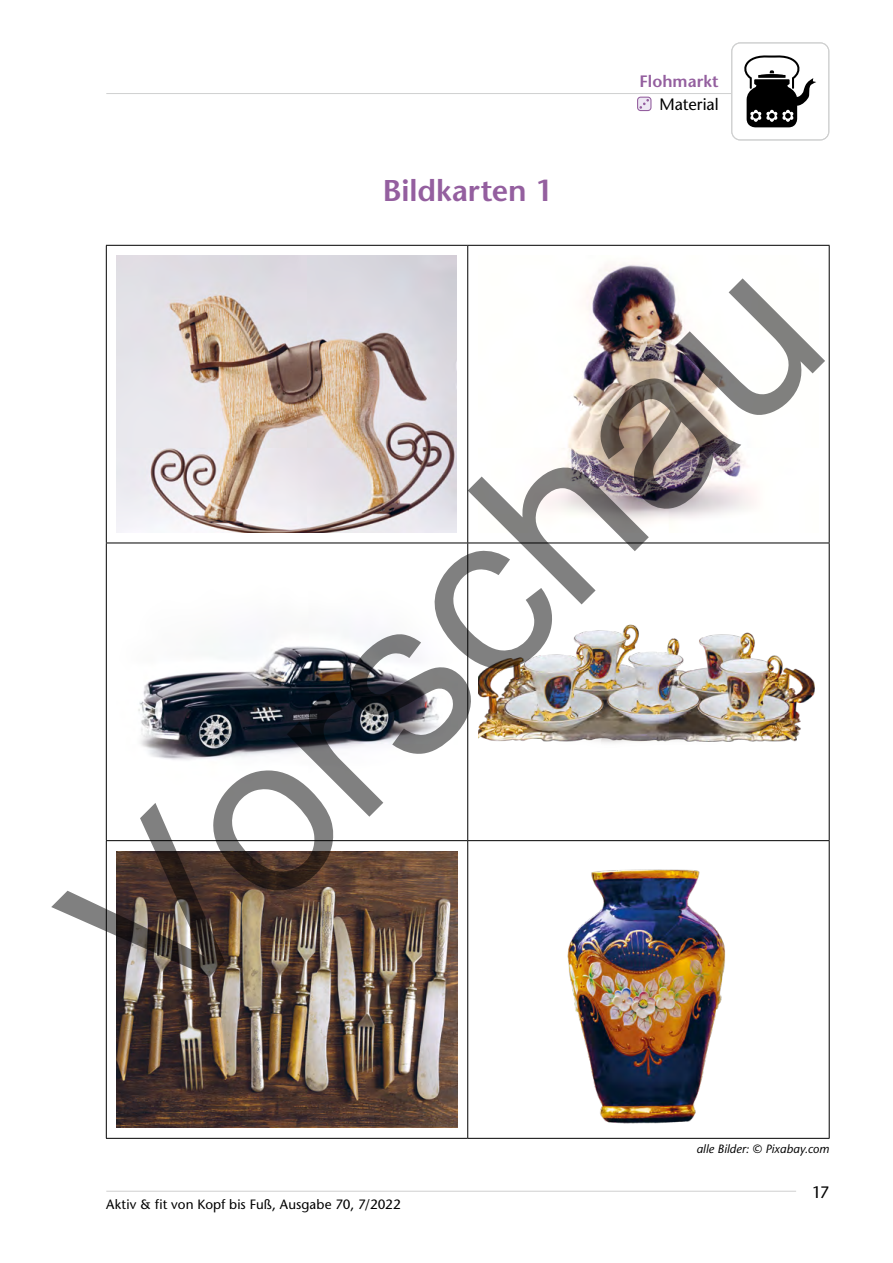
<style>
.page{position:relative;width:893px;height:1263px;background:#fff}
.page>*{position:absolute;margin:0;border:0;box-sizing:border-box;transform-origin:0 0}
.t1{font:225px "Arial";color:rgb(0 0 0/.5)}
.t2{font:600 30px "Stone Sans Std";color:#945f9f}
.t3{font:500 16.5px "Stone Sans Std";letter-spacing:-.005em;color:#000}
.t4{font:600 16.5px "Stone Sans Std";letter-spacing:.005em;color:#945f9f}
.t5{font:500 13.5px "Stone Sans Std";letter-spacing:.01em;color:#000}
.t6{font:italic 500 12px "Stone Sans Std";letter-spacing:.01em;color:#000}
</style>
<div class="page">
<hr style="left:106px;top:1191px;width:690px;height:1px;background:#cfd0d0">
<hr style="left:106px;top:93px;width:625px;height:1px;background:#cfd0d0">
<svg style="left:744px;top:55px;width:72px;height:72px"></svg>
<div style="left:637px;top:97px;width:14px;height:14px;border:1px solid #945f9f;border-radius:3px"></div>
<svg style="left:639px;top:99px;width:10px;height:10px"></svg>
<div style="left:731px;top:43px;width:98px;height:97px;border:1px solid #cfd0d0;border-radius:9px"></div>
<hr style="left:106px;top:245px;width:362px;height:1px;background:#000">
<hr style="left:106px;top:246px;width:1px;height:297px;background:#000">
<hr style="left:468px;top:245px;width:362px;height:1px;background:#000">
<hr style="left:467px;top:246px;width:1px;height:297px;background:#000">
<hr style="left:829px;top:246px;width:1px;height:297px;background:#000">
<hr style="left:106px;top:543px;width:362px;height:1px;background:#000">
<hr style="left:106px;top:543px;width:1px;height:297px;background:#000">
<hr style="left:468px;top:543px;width:362px;height:1px;background:#000">
<hr style="left:467px;top:543px;width:1px;height:297px;background:#000">
<hr style="left:829px;top:543px;width:1px;height:297px;background:#000">
<hr style="left:106px;top:840px;width:362px;height:1px;background:#000">
<hr style="left:106px;top:841px;width:1px;height:297px;background:#000">
<hr style="left:468px;top:840px;width:362px;height:1px;background:#000">
<hr style="left:467px;top:841px;width:1px;height:297px;background:#000">
<hr style="left:829px;top:841px;width:1px;height:297px;background:#000">
<hr style="left:106px;top:1138px;width:362px;height:1px;background:#000">
<hr style="left:468px;top:1138px;width:362px;height:1px;background:#000">
<img style="left:117px;top:256px;width:340px;height:276px">
<img style="left:543px;top:264px;width:211px;height:260px">
<img style="left:138px;top:635px;width:301px;height:125px">
<img style="left:478px;top:624px;width:337px;height:119px">
<img style="left:117px;top:851px;width:340px;height:277px">
<img style="left:567px;top:869px;width:158px;height:255px">
<h2 class="t2" style="left:383px;top:172px;width:171px">Bildkarten 1</h2>
<p class="t4" style="left:640px;top:71px;width:80px">Flohmarkt</p>
<p class="t3" style="left:659px;top:94px;width:61px">Material</p>
<h1 class="t1" style="left:-1px;top:856px;width:952px;rotate:-45deg">Vorschau</h1>
<p class="t5" style="left:106px;top:1196px;width:296px">Aktiv &amp; fit von Kopf bis Fuß, Ausgabe 70, 7/2022</p>
<p class="t6" style="left:696px;top:1141px;width:134px">alle Bilder: © Pixabay.com</p>
<p class="t3" style="left:812px;top:1182px;width:19px">17</p>
</div>
